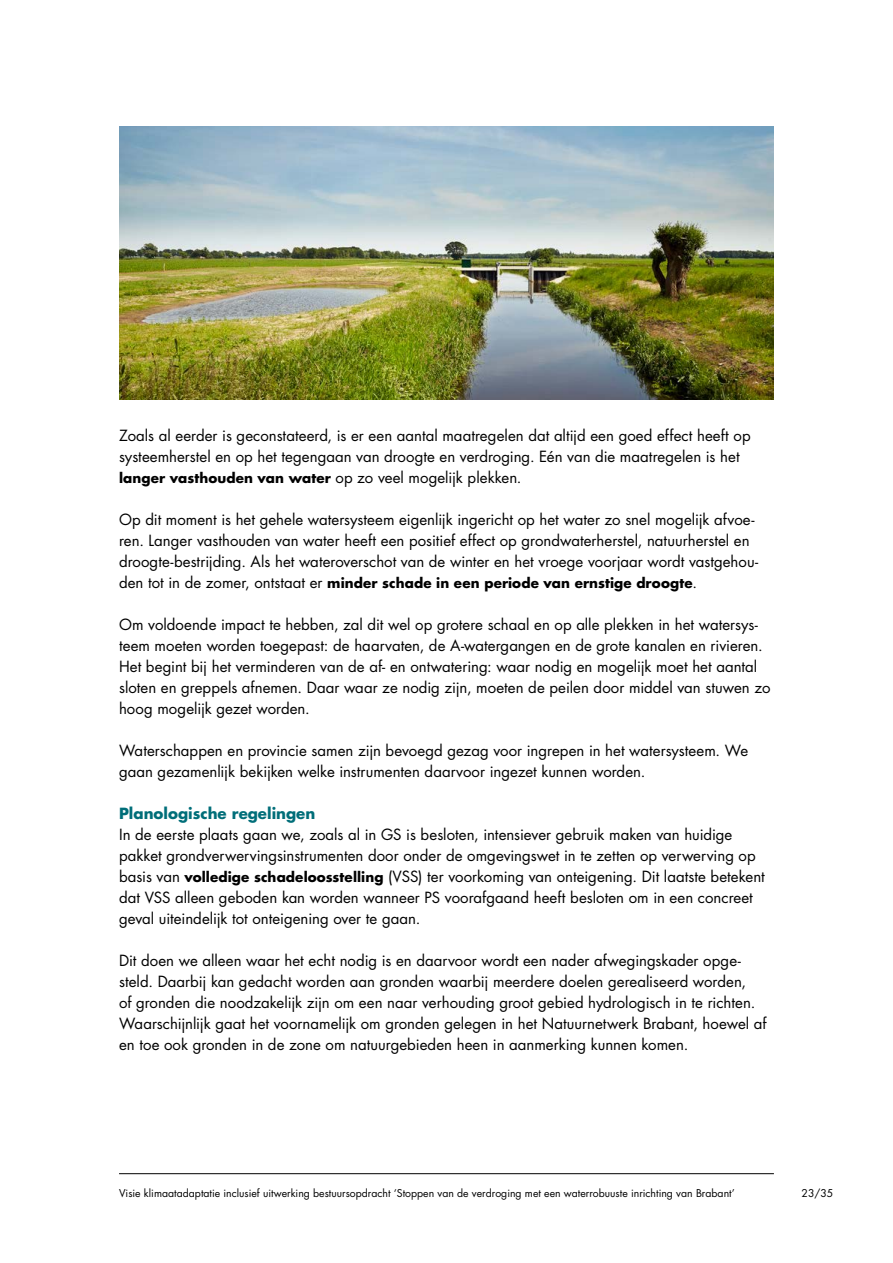
<style>
.page{position:relative;width:893px;height:1263px;background:#fff}
.page>*{position:absolute;margin:0;border:0;box-sizing:border-box;transform-origin:0 0}
.t1{font:15px/21px "Futura Std";color:#000}
.Kop_2_niet_in_inhoud{font:700 15px "Futura Std";color:#006e79}
.t2{font:700 13.5px "Futura Std";letter-spacing:.005em;color:#000}
.t3{font:10.5px "Futura Std";color:#000}
.s1{font-weight:400;font-size:15px}
.s2{font-weight:700;font-size:13.5px}
</style>
<div class="page">
<hr style="left:119px;top:1173px;width:655px;height:1px;background:#000">
<img style="left:119px;top:126px;width:655px;height:273px">
<p class="t1" style="left:119px;top:425px;width:633px">Zoals al eerder is geconstateerd, is er een aantal maatregelen dat altijd een goed effect heeft op systeemherstel en op het tegengaan van droogte en verdroging. Eén van die maatregelen is het</p>
<p class="t2" style="left:119px;top:469px;width:404px">langer vasthouden van water <span class="s1">op zo veel mogelijk plekken.</span></p>
<p class="t1" style="left:119px;top:509px;width:641px">Op dit moment is het gehele watersysteem eigenlijk ingericht op het water zo snel mogelijk afvoe&shy;ren. Langer vasthouden van water heeft een positief effect op grondwaterherstel, natuurherstel en droogte-bestrijding. Als het wateroverschot van de winter en het vroege voorjaar wordt vastgehou-</p>
<p class="t2" style="left:119px;top:574px;width:579px"><span class="s1">den tot in de zomer, ontstaat er</span> minder schade in een periode van ernstige droogte<span class="s1">.</span></p>
<p class="t1" style="left:119px;top:614px;width:645px">Om voldoende impact te hebben, zal dit wel op grotere schaal en op alle plekken in het watersys&shy;teem moeten worden toegepast: de haarvaten, de A-watergangen en de grote kanalen en rivieren.</p>
<p class="t1" style="left:119px;top:656px;width:653px">Het begint bij het verminderen van de af- en ontwatering: waar nodig en mogelijk moet het aantal sloten en greppels afnemen. Daar waar ze nodig zijn, moeten de peilen door middel van stuwen zo hoog mogelijk gezet worden.</p>
<p class="t1" style="left:119px;top:740px;width:631px">Waterschappen en provincie samen zijn bevoegd gezag voor ingrepen in het watersysteem. We gaan gezamenlijk bekijken welke instrumenten daarvoor ingezet kunnen worden.</p>
<p class="Kop_2_niet_in_inhoud" style="left:119px;top:804px;width:198px">Planologische regelingen</p>
<p class="t1" style="left:119px;top:824px;width:647px">In de eerste plaats gaan we, zoals al in GS is besloten, intensiever gebruik maken van huidige pakket grondverwervingsinstrumenten door onder de omgevingswet in te zetten op verwerving op basis van <span class="s2">volledige schadeloosstelling</span> (VSS) ter voorkoming van onteigening. Dit laatste betekent dat VSS alleen geboden kan worden wanneer PS voorafgaand heeft besloten om in een concreet geval uiteindelijk tot onteigening over te gaan.</p>
<p class="t1" style="left:119px;top:950px;width:649px">Dit doen we alleen waar het echt nodig is en daarvoor wordt een nader afwegingskader opge&shy;steld. Daarbij kan gedacht worden aan gronden waarbij meerdere doelen gerealiseerd worden,<br>of gronden die noodzakelijk zijn om een naar verhouding groot gebied hydrologisch in te richten.<br>Waarschijnlijk gaat het voornamelijk om gronden gelegen in het Natuurnetwerk Brabant, hoewel af en toe ook gronden in de zone om natuurgebieden heen in aanmerking kunnen komen.</p>
<p class="t3" style="left:119px;top:1187px;width:617px">Visie klimaatadaptatie inclusief uitwerking bestuursopdracht ‘Stoppen van de verdroging met een waterrobuuste inrichting van Brabant’</p>
<p class="t3" style="left:802px;top:1187px;width:33px">23/35</p>
</div>
